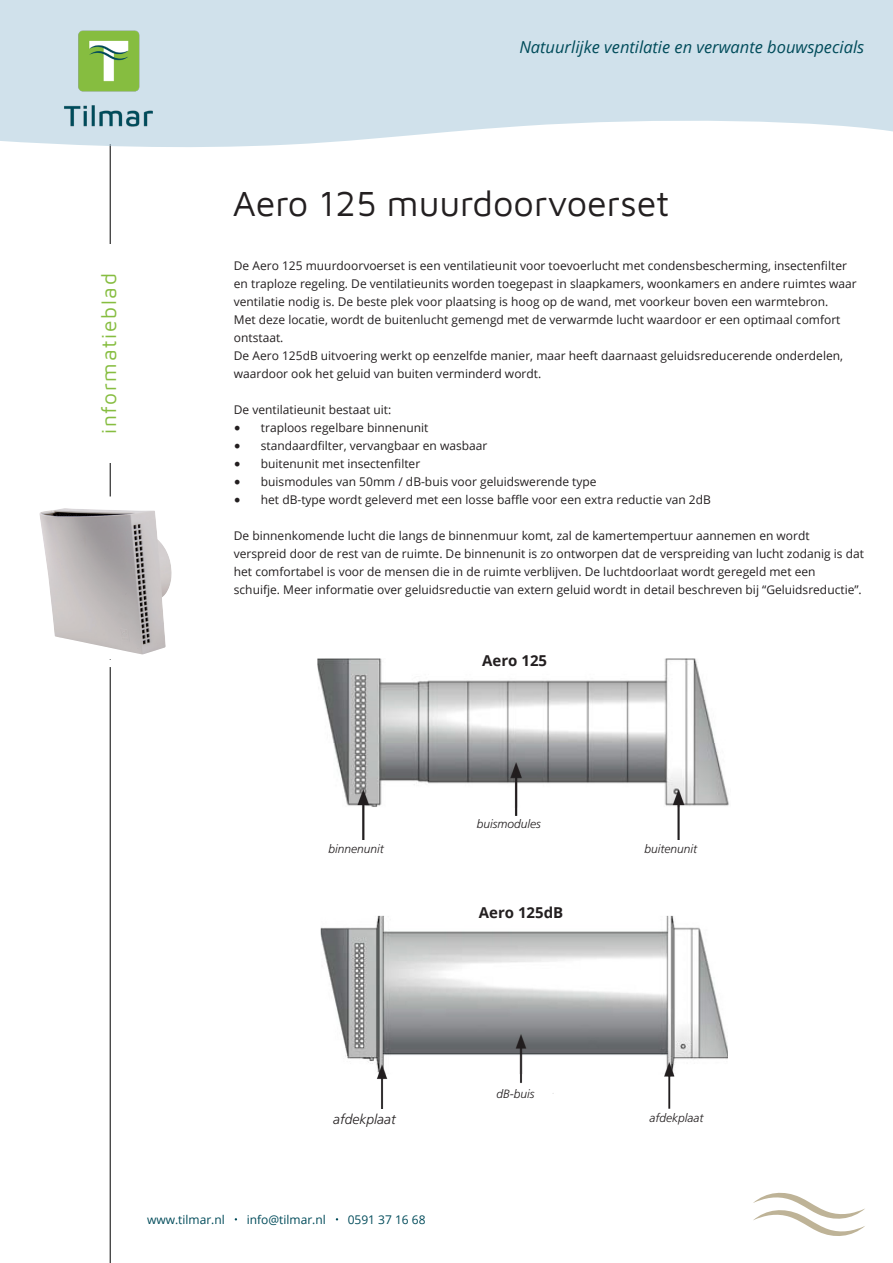
<style>
.page{position:relative;width:893px;height:1263px;background:#fff}
.page>*{position:absolute;margin:0;border:0;box-sizing:border-box;transform-origin:0 0}
.t1{font:36px "Maven Pro";color:#231f20}
.t2{font:21px "Maven Pro";letter-spacing:.08em;color:#86bd40}
.t3{font:italic 16.5px "Open Sans";color:#004b5a}
.t4{font:700 15px "Open Sans";color:#231f20}
.t5{font:italic 300 13.8px "Frutiger LT Std";color:#231f20}
.t6{font:12px/18px "Open Sans";color:#231f20}
.t7{font:italic 300 12px "Frutiger LT Std";color:#231f20}
.t8{font:12px "Open Sans";color:#004b5a}
.s1{font-family:"Minion Pro";font-size:18px}
</style>
<div class="page">
<hr style="left:110px;top:144px;width:1px;height:1119px;background:#000">
<svg style="left:0;top:0;width:893px;height:148px;background:#d4e4ed"></svg>
<img style="left:60px;top:29px;width:98px;height:99px">
<svg style="left:753px;top:1192px;width:112px;height:44px"></svg>
<div style="left:96px;top:244px;width:32px;height:219px;background:#fff"></div>
<img style="left:317px;top:658px;width:412px;height:181px">
<img style="left:320px;top:915px;width:407px;height:193px">
<img style="left:39px;top:508px;width:133px;height:146px">
<p class="t2" style="left:95px;top:434px;width:162px;rotate:-90deg">informatieblad</p>
<p class="t3" style="left:519px;top:35px;width:346px">Natuurlijke ventilatie en verwante bouwspecials</p>
<p class="t1" style="left:233px;top:179px;width:438px">Aero 125 muurdoorvoerset</p>
<p class="t6" style="left:234px;top:256px;width:624px">De Aero 125 muurdoorvoerset is een ventilatieunit voor toevoerlucht met condensbescherming, insectenfilter en traploze regeling. De ventilatieunits worden toegepast in slaapkamers, woonkamers en andere ruimtes waar ventilatie nodig is. De beste plek voor plaatsing is hoog op de wand, met voorkeur boven een warmtebron.<br>Met deze locatie, wordt de buitenlucht gemengd met de verwarmde lucht waardoor er een optimaal comfort ontstaat.</p>
<p class="t6" style="left:234px;top:346px;width:611px">De Aero 125dB uitvoering werkt op eenzelfde manier, maar heeft daarnaast geluidsreducerende onderdelen, waardoor ook het geluid van buiten verminderd wordt.</p>
<p class="t6" style="left:234px;top:400px;width:159px">De ventilatieunit bestaat uit:</p>
<p class="t6" style="left:234px;top:418px;width:196px"><span class="s1">•</span> traploos regelbare binnenunit</p>
<p class="t6" style="left:234px;top:436px;width:255px"><span class="s1">•</span> standaardfilter, vervangbaar en wasbaar</p>
<p class="t6" style="left:234px;top:454px;width:188px"><span class="s1">•</span> buitenunit met insectenfilter</p>
<p class="t6" style="left:234px;top:472px;width:364px"><span class="s1">•</span> buismodules van 50mm / dB-buis voor geluidswerende type</p>
<p class="t6" style="left:234px;top:490px;width:478px"><span class="s1">•</span> het dB-type wordt geleverd met een losse baffle voor een extra reductie van 2dB</p>
<p class="t6" style="left:234px;top:526px;width:577px">De binnenkomende lucht die langs de binnenmuur komt, zal de kamertempertuur aannemen en wordt</p>
<p class="t6" style="left:234px;top:544px;width:632px">verspreid door de rest van de ruimte. De binnenunit is zo ontworpen dat de verspreiding van lucht zodanig is dat het comfortabel is voor de mensen die in de ruimte verblijven. De luchtdoorlaat wordt geregeld met een</p>
<p class="t6" style="left:234px;top:580px;width:629px">schuifje. Meer informatie over geluidsreductie van extern geluid wordt in detail beschreven bij “Geluidsreductie”.</p>
<p class="t4" style="left:482px;top:650px;width:66px">Aero 125</p>
<p class="t7" style="left:328px;top:842px;width:57px">binnenunit</p>
<p class="t7" style="left:477px;top:817px;width:66px">buismodules</p>
<p class="t4" style="left:479px;top:902px;width:86px">Aero 125dB</p>
<p class="t7" style="left:645px;top:842px;width:54px">buitenunit</p>
<p class="t5" style="left:333px;top:1111px;width:64px">afdekplaat</p>
<p class="t8" style="left:147px;top:1211px;width:79px">www.tilmar.nl</p>
<p class="t8" style="left:247px;top:1211px;width:81px">info@tilmar.nl</p>
<p class="t8" style="left:348px;top:1211px;width:80px">0591 37 16 68</p>
<p class="t7" style="left:497px;top:1086px;width:40px">dB-buis</p>
<p class="t7" style="left:649px;top:1111px;width:55px">afdekplaat</p>
</div>
